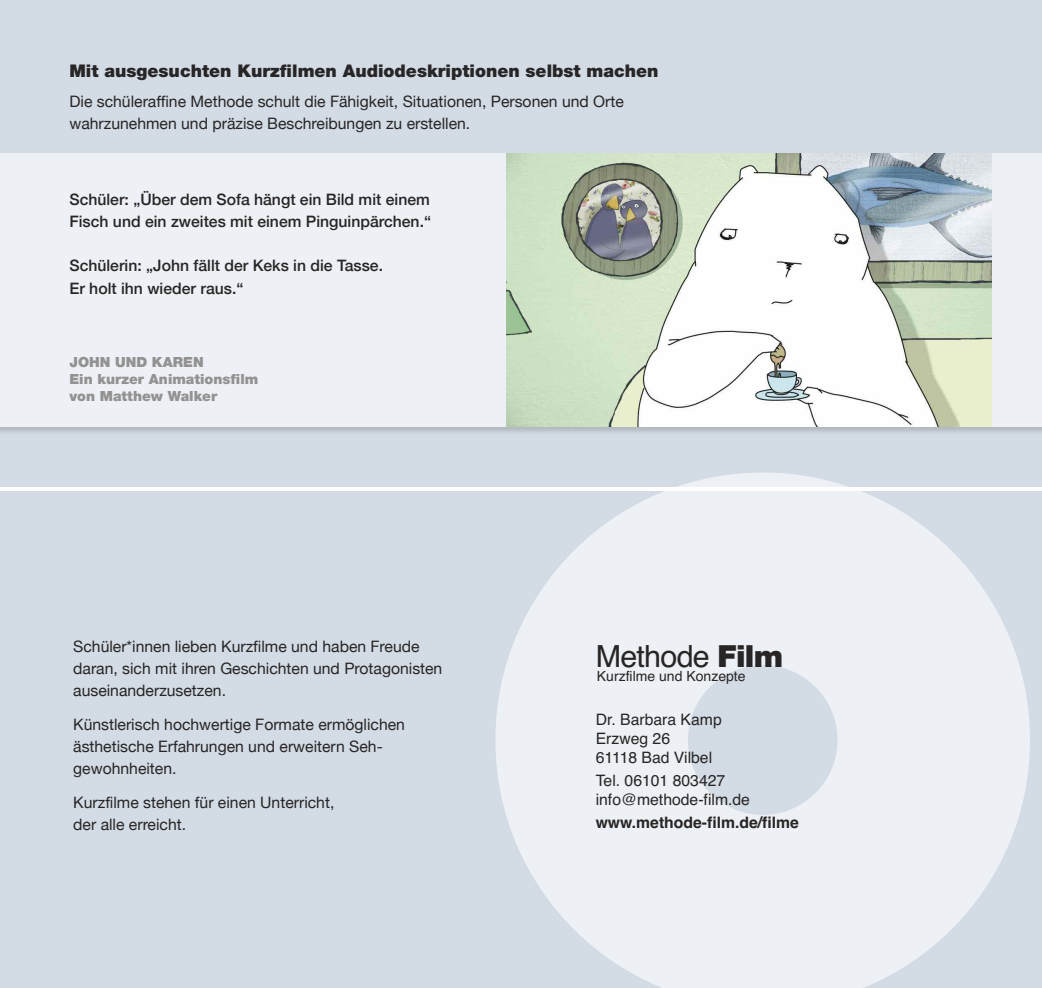
<style>
.page{position:relative;width:1042px;height:988px;background:#fff}
.page>*{position:absolute;margin:0;border:0;box-sizing:border-box;transform-origin:0 0}
.t1{font:30.45px "Helvetica";letter-spacing:-.025em;color:#272526}
.t2{font:900 17.5px "Helvetica Neue";color:#272526}
.t3{font:15.75px/22.1px "Helvetica Neue";color:#272526}
.t4{font:500 15.75px/22.6px "Helvetica Neue";color:#272526}
.t5{font:15.75px/18.9px "Helvetica";color:#272526}
.t6{font:700 15.75px "Helvetica";color:#272526}
.t7{font:900 14px/16.8px "Helvetica Neue";color:#939293}
.t8{font:14px "Helvetica";color:#272526}
.s1{font-family:"Helvetica Neue";font-weight:900}
</style>
<div class="page">
<div style="left:0;top:0;width:1042px;height:486px;background:#d3dbe4"></div>
<img style="left:0;top:153px;width:1042px;height:279px">
<div style="left:0;top:154px;width:1042px;height:273px;background:#edf0f4"></div>
<img style="left:506px;top:154px;width:485px;height:272px">
<div style="left:0;top:491px;width:1042px;height:496px;background:#d3dbe4"></div>
<svg style="left:495px;top:472px;width:535px;height:515px"></svg>
<p class="t2" style="left:69px;top:64px;width:590px">Mit ausgesuchten Kurzfilmen Audiodeskriptionen selbst machen</p>
<p class="t3" style="left:69px;top:90px;width:556px">Die schüleraffine Methode schult die Fähigkeit, Situationen, Personen und Orte wahrzunehmen und präzise Beschreibungen zu erstellen.</p>
<p class="t4" style="left:69px;top:187px;width:363px">Schüler: „Über dem Sofa hängt ein Bild mit einem<br>Fisch und ein zweites mit einem Pinguinpärchen.“</p>
<p class="t4" style="left:69px;top:253px;width:315px">Schülerin: „John fällt der Keks in die Tasse.<br>Er holt ihn wieder raus.“</p>
<p class="t7" style="left:69px;top:354px;width:190px">JOHN UND KAREN<br>Ein kurzer Animationsfilm von Matthew Walker</p>
<p class="t3" style="left:73px;top:634px;width:371px">Schüler*innen lieben Kurzfilme und haben Freude daran, sich mit ihren Geschichten und Protagonisten auseinanderzusetzen.</p>
<p class="t3" style="left:73px;top:713px;width:333px">Künstlerisch hochwertige Formate ermöglichen ästhetische Erfahrungen und erweitern Seh&shy;gewohnheiten.</p>
<p class="t3" style="left:73px;top:791px;width:263px">Kurzfilme stehen für einen Unterricht, der alle erreicht.</p>
<h1 class="t1" style="left:596px;top:638px;width:189px">Methode <span class="s1">Film</span></h1>
<p class="t8" style="left:597px;top:668px;width:150px">Kurzfilme und Konzepte</p>
<p class="t5" style="left:596px;top:709px;width:128px">Dr. Barbara Kamp<br>Erzweg 26<br>61118 Bad Vilbel</p>
<p class="t5" style="left:596px;top:770px;width:156px">Tel. 06101 803427 info@methode-film.de</p>
<p class="t6" style="left:596px;top:813px;width:205px">www.methode-film.de/filme</p>
</div>
